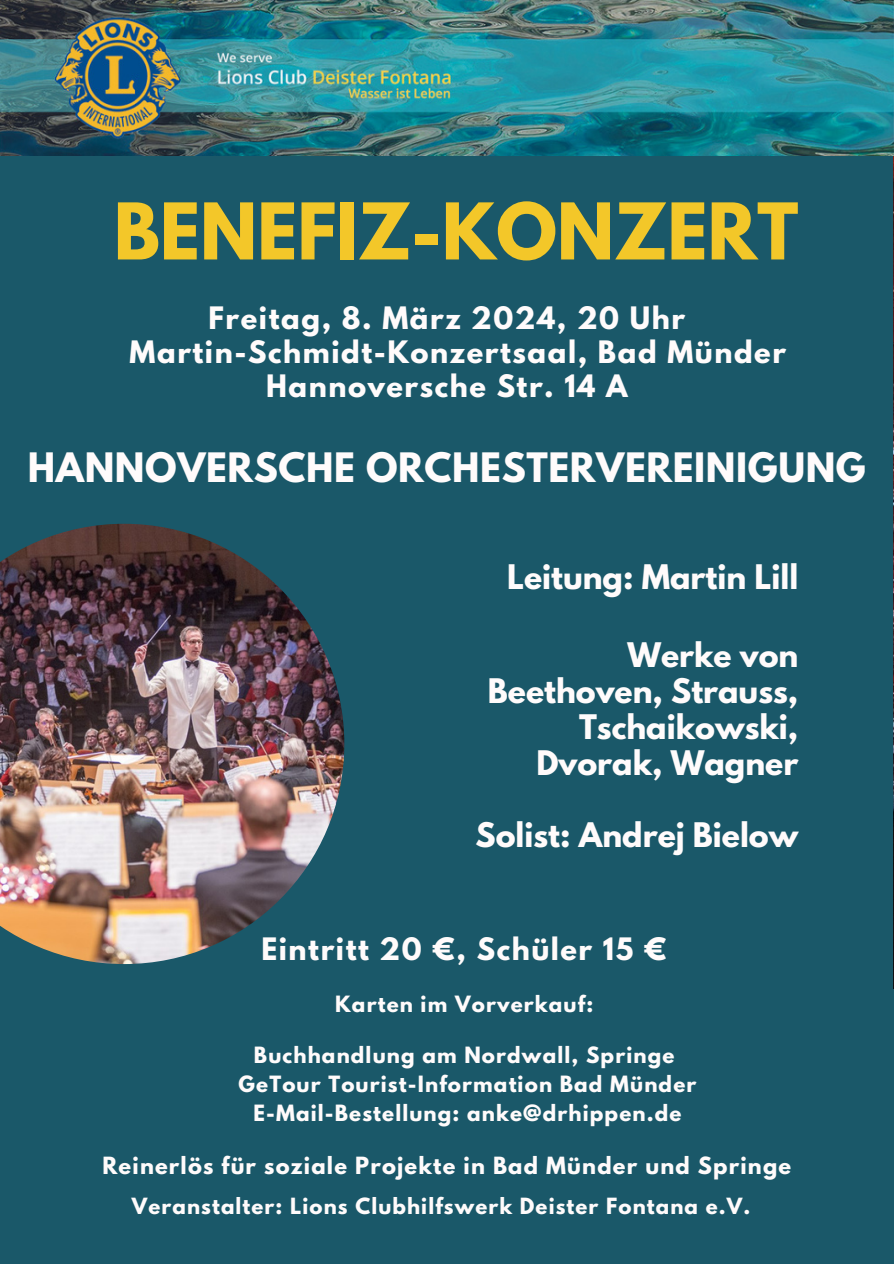
<style>
.page{position:relative;width:894px;height:1264px;background:#fff}
.page>*{position:absolute;margin:0;border:0;box-sizing:border-box;transform-origin:0 0}
.t1{font:700 69.15px "League Spartan";color:#f3c729}
.t2{font:700 35.85px "League Spartan";letter-spacing:.015em;color:#fffbfb}
.t3{font:700 30px "League Spartan";color:#fffbfb}
.t4{font:700 27.3px "League Spartan";letter-spacing:.055em;color:#fffbfb}
.t5{font:700 21px "League Spartan";letter-spacing:.055em;color:#fffbfb}
.t6{font:700 19.8px "League Spartan";letter-spacing:.055em;color:#fffbfb}
</style>
<div class="page">
<div style="left:0;top:0;width:893px;height:1263px;background:#1a5869"></div>
<img style="left:893px;top:59px;width:1px;height:929px">
<img style="left:0;top:0;width:893px;height:155px">
<img style="left:0;top:524px;width:344px;height:440px">
<p class="t1" style="left:114px;top:197px;width:686px">BENEFIZ-KONZERT</p>
<p class="t4" style="left:208px;top:305px;width:478px">Freitag, 8. März 2024, 20 Uhr</p>
<p class="t4" style="left:130px;top:338px;width:657px">Martin-Schmidt-Konzertsaal, Bad Münder</p>
<p class="t4" style="left:266px;top:372px;width:363px">Hannoversche Str. 14 A</p>
<p class="t2" style="left:28px;top:449px;width:839px">HANNOVERSCHE ORCHESTERVEREINIGUNG</p>
<p class="t3" style="left:507px;top:562px;width:293px">Leitung: Martin Lill</p>
<p class="t3" style="left:627px;top:640px;width:172px">Werke von</p>
<p class="t3" style="left:488px;top:676px;width:312px">Beethoven, Strauss,</p>
<p class="t3" style="left:579px;top:712px;width:221px">Tschaikowski,</p>
<p class="t3" style="left:536px;top:748px;width:263px">Dvorak, Wagner</p>
<p class="t3" style="left:475px;top:820px;width:324px">Solist: Andrej Bielow</p>
<p class="t4" style="left:261px;top:935px;width:407px">Eintritt 20 €, Schüler 15 €</p>
<p class="t6" style="left:335px;top:994px;width:259px">Karten im Vorverkauf:</p>
<p class="t6" style="left:254px;top:1045px;width:422px">Buchhandlung am Nordwall, Springe</p>
<p class="t6" style="left:238px;top:1074px;width:459px">GeTour Tourist-Information Bad Münder</p>
<p class="t6" style="left:253px;top:1103px;width:429px">E-Mail-Bestellung: anke@drhippen.de</p>
<p class="t5" style="left:102px;top:1155px;width:690px">Reinerlös für soziale Projekte in Bad Münder und Springe</p>
<p class="t6" style="left:132px;top:1195px;width:620px">Veranstalter: Lions Clubhilfswerk Deister Fontana e.V.</p>
</div>
